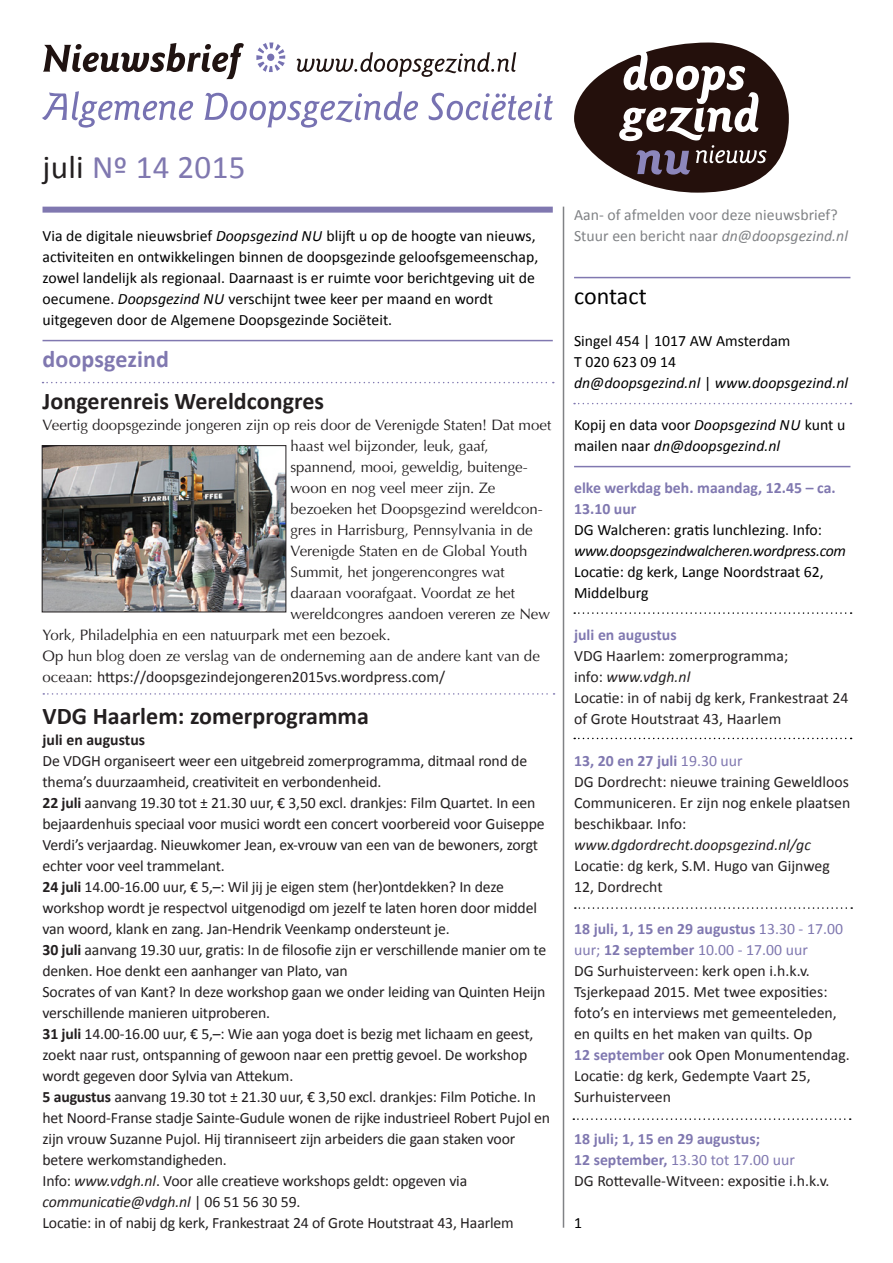
<style>
.page{position:relative;width:893px;height:1263px;background:#fff}
.page>*{position:absolute;margin:0;border:0;box-sizing:border-box;transform-origin:0 0}
.t1{font:33px "Calibri";letter-spacing:.01em;color:#8078b0}
.kopje{font:700 24px "Calibri";color:#231f20}
.plat{font:700 24px "Calibri";color:#231f20}
.kopje_vet{font:700 24px "Calibri";letter-spacing:.005em;color:#8078b0}
.kopje-2{font:24px "Calibri";letter-spacing:-.005em;color:#000}
.plat-2{font:15.75px/21px "Calibri";letter-spacing:-.01em;color:#231f20}
.kopje-3{font:15.75px/21px "Calibri";color:#000}
.plat-3{font:700 15.75px/21px "Calibri";color:#8078b0}
.plat-4{font:15.75px/21px "Calibri";color:#000}
.plat-5{font:italic 15.75px "Calibri";color:#231f20}
.plat-6{font:italic 15.75px/21px "Calibri";letter-spacing:-.02em;color:#000}
.plat_grijs{font:15.75px "Calibri";color:#808285}
.plat-7{font:italic 15.75px "Calibri";color:#000}
.plat-8{font:15.75px "Calibri";color:#8078b0}
.plat-9{font:700 15.75px "Calibri";color:#231f20}
.plat-10{font:15px "Optima LT";letter-spacing:-.005em;color:#231f20}
.s1{color:#231f20}
.s2{font-style:italic}
.s3{font-family:"Optima LT";font-size:15px}
.s4{font-weight:700}
.s5{font-style:normal}
.s6{font-weight:400}
.s7{font-weight:700;color:#8078b0}
</style>
<div class="page">
<div style="left:43px;top:207px;width:510px;height:6px;background:#8078b0"></div>
<hr style="left:574px;top:277px;width:276px;height:1px;background:#8078b0">
<svg style="left:574px;top:403px;width:277px;height:1px"></svg>
<hr style="left:574px;top:466px;width:276px;height:1px;background:#8078b0">
<hr style="left:43px;top:340px;width:510px;height:1px;background:#8078b0">
<svg style="left:43px;top:382px;width:511px;height:1px"></svg>
<hr style="left:563px;top:207px;width:1px;height:1021px;background:#808285">
<svg style="left:574px;top:43px;width:215px;height:150px"></svg>
<svg style="left:43px;top:43px;width:201px;height:36px"></svg>
<svg style="left:42px;top:91px;width:151px;height:37px"></svg>
<svg style="left:204px;top:91px;width:214px;height:37px"></svg>
<svg style="left:429px;top:93px;width:124px;height:27px"></svg>
<svg style="left:296px;top:52px;width:220px;height:25px"></svg>
<svg style="left:256px;top:43px;width:29px;height:29px"></svg>
<svg style="left:574px;top:612px;width:278px;height:2px"></svg>
<svg style="left:574px;top:738px;width:278px;height:1px"></svg>
<svg style="left:575px;top:907px;width:277px;height:2px"></svg>
<svg style="left:573px;top:1118px;width:278px;height:2px"></svg>
<svg style="left:43px;top:693px;width:512px;height:2px"></svg>
<img style="left:44px;top:447px;width:240px;height:163px">
<div style="left:42px;top:445px;width:244px;height:167px;border:1px solid #231f20"></div>
<p class="t1" style="left:43px;top:146px;width:204px"><span class="s1">juli</span> Nº 14 2015</p>
<p class="kopje-3" style="left:43px;top:225px;width:497px">Via de digitale nieuwsbrief <span class="s2">Doopsgezind NU</span> blijft u op de hoogte van nieuws, activiteiten en ontwikkelingen binnen de doopsgezinde geloofsgemeenschap, zowel landelijk als regionaal. Daarnaast is er ruimte voor berichtgeving uit de oecumene. <span class="s2">Doopsgezind NU</span> verschijnt twee keer per maand en wordt uitgegeven door de Algemene Doopsgezinde Sociëteit.</p>
<p class="kopje_vet" style="left:43px;top:343px;width:128px">doopsgezind</p>
<p class="kopje" style="left:43px;top:385px;width:283px">Jongerenreis Wereldcongres</p>
<p class="plat-10" style="left:43px;top:416px;width:510px">Veertig doopsgezinde jongeren zijn op reis door de Verenigde Staten! Dat moet</p>
<p class="plat-10" style="left:291px;top:437px;width:200px">haast wel bijzonder, leuk, gaaf,</p>
<p class="plat-10" style="left:291px;top:458px;width:239px">spannend, mooi, geweldig, buitenge-</p>
<p class="plat-10" style="left:291px;top:479px;width:206px">woon en nog veel meer zijn. Ze</p>
<p class="plat-10" style="left:291px;top:500px;width:254px">bezoeken het Doopsgezind wereldcon-</p>
<p class="plat-10" style="left:291px;top:521px;width:244px">gres in Harrisburg, Pennsylvania in de</p>
<p class="plat-10" style="left:291px;top:542px;width:238px">Verenigde Staten en de Global Youth</p>
<p class="plat-10" style="left:291px;top:563px;width:216px">Summit, het jongerencongres wat</p>
<p class="plat-10" style="left:291px;top:584px;width:226px">daaraan voorafgaat. Voordat ze het</p>
<p class="plat-10" style="left:291px;top:605px;width:261px">wereldcongres aandoen vereren ze New</p>
<p class="plat-10" style="left:43px;top:626px;width:349px">York, Philadelphia en een natuurpark met een bezoek.</p>
<p class="plat-10" style="left:43px;top:647px;width:499px">Op hun blog doen ze verslag van de onderneming aan de andere kant van de</p>
<p class="plat-2" style="left:43px;top:666px;width:404px"><span class="s3">oceaan:</span> https://doopsgezindejongeren2015vs.wordpress.com/</p>
<p class="plat" style="left:43px;top:700px;width:328px">VDG Haarlem: zomerprogramma</p>
<p class="plat-9" style="left:43px;top:729px;width:104px">juli en augustus</p>
<p class="plat-2" style="left:43px;top:750px;width:486px">De VDGH organiseert weer een uitgebreid zomerprogramma, ditmaal rond de thema’s duurzaamheid, creativiteit en verbondenheid.</p>
<p class="plat-2" style="left:43px;top:792px;width:504px"><span class="s4">22 juli</span> aanvang 19.30 tot ± 21.30 uur, € 3,50 excl. drankjes: Film Quartet. In een bejaardenhuis speciaal voor musici wordt een concert voorbereid voor Guiseppe Verdi’s verjaardag. Nieuwkomer Jean, ex-vrouw van een van de bewoners, zorgt echter voor veel trammelant.</p>
<p class="plat-2" style="left:43px;top:876px;width:496px"><span class="s4">24 juli</span> 14.00-16.00 uur, € 5,–: Wil jij je eigen stem (her)ontdekken? In deze workshop wordt je respectvol uitgenodigd om jezelf te laten horen door middel van woord, klank en zang. Jan-Hendrik Veenkamp ondersteunt je.</p>
<p class="plat-2" style="left:43px;top:939px;width:505px"><span class="s4">30 juli</span> aanvang 19.30 uur, gratis: In de filosofie zijn er verschillende manier om te denken. Hoe denkt een aanhanger van Plato, van</p>
<p class="plat-2" style="left:43px;top:981px;width:504px">Socrates of van Kant? In deze workshop gaan we onder leiding van Quinten Heijn verschillende manieren uitproberen.</p>
<p class="plat-2" style="left:43px;top:1023px;width:492px"><span class="s4">31 juli</span> 14.00-16.00 uur, € 5,–: Wie aan yoga doet is bezig met lichaam en geest, zoekt naar rust, ontspanning of gewoon naar een prettig gevoel. De workshop wordt gegeven door Sylvia van Attekum.</p>
<p class="plat-2" style="left:43px;top:1086px;width:509px"><span class="s4">5 augustus</span> aanvang 19.30 tot ± 21.30 uur, € 3,50 excl. drankjes: Film Potiche. In het Noord-Franse stadje Sainte-Gudule wonen de rijke industrieel Robert Pujol en zijn vrouw Suzanne Pujol. Hij tiranniseert zijn arbeiders die gaan staken voor betere werkomstandigheden.</p>
<p class="plat-2" style="left:43px;top:1170px;width:426px">Info: <span class="s2">www.vdgh.nl</span>. Voor alle creatieve workshops geldt: opgeven via</p>
<p class="plat-5" style="left:43px;top:1191px;width:259px">communicatie@vdgh.nl <span class="s5">| 06 51 56 30 59.</span></p>
<p class="plat-2" style="left:43px;top:1212px;width:473px">Locatie: in of nabij dg kerk, Frankestraat 24 of Grote Houtstraat 43, Haarlem</p>
<p class="plat_grijs" style="left:574px;top:204px;width:265px">Aan- of afmelden voor deze nieuwsbrief?</p>
<p class="plat_grijs" style="left:574px;top:225px;width:275px">Stuur een bericht naar <span class="s2">dn@doopsgezind.nl</span></p>
<p class="kopje-2" style="left:574px;top:280px;width:74px">contact</p>
<p class="plat-4" style="left:574px;top:330px;width:218px">Singel 454 | 1017 AW Amsterdam</p>
<p class="plat-4" style="left:574px;top:351px;width:104px">T 020 623 09 14</p>
<p class="plat-7" style="left:574px;top:372px;width:275px">dn@doopsgezind.nl <span class="s5">|</span> www.doopsgezind.nl</p>
<p class="plat-4" style="left:574px;top:414px;width:273px">Kopij en data voor <span class="s2">Doopsgezind NU</span> kunt u mailen naar <span class="s2">dn@doopsgezind.nl</span></p>
<p class="plat-3" style="left:574px;top:477px;width:263px">elke werkdag beh. maandag, 12.45 – ca.<br>13.10 uur</p>
<p class="plat-6" style="left:574px;top:518px;width:273px"><span class="s5">DG Walcheren: gratis lunchlezing. Info: </span>www.doopsgezindwalcheren.wordpress.com</p>
<p class="plat-4" style="left:574px;top:561px;width:251px">Locatie: dg kerk, Lange Noordstraat 62,<br>Middelburg</p>
<p class="plat-3" style="left:574px;top:624px;width:104px">juli en augustus</p>
<p class="plat-2" style="left:574px;top:645px;width:216px">VDG Haarlem: zomerprogramma;</p>
<p class="plat-5" style="left:574px;top:666px;width:118px"><span class="s5">info:</span> www.vdgh.nl</p>
<p class="plat-2" style="left:574px;top:687px;width:276px">Locatie: in of nabij dg kerk, Frankestraat 24 of Grote Houtstraat 43, Haarlem</p>
<p class="plat-3" style="left:574px;top:750px;width:170px">13, 20 en 27 juli <span class="s6">19.30 uur</span></p>
<p class="plat-2" style="left:574px;top:771px;width:278px;text-align:justify">DG Dordrecht: nieuwe training Geweldloos Communiceren. Er zijn nog enkele plaatsen beschikbaar. Info:</p>
<p class="plat-5" style="left:574px;top:834px;width:238px">www.dgdordrecht.doopsgezind.nl/gc</p>
<p class="plat-2" style="left:574px;top:855px;width:257px">Locatie: dg kerk, S.M. Hugo van Gijnweg<br>12, Dordrecht</p>
<p class="plat-3" style="left:574px;top:918px;width:271px">18 juli, 1, 15 en 29 augustus <span class="s6">13.30 - 17.00 uur;</span> 12 september <span class="s6">10.00 - 17.00 uur</span></p>
<p class="plat-2" style="left:574px;top:960px;width:264px">DG Surhuisterveen: kerk open i.h.k.v.<br>Tsjerkepaad 2015. Met twee exposities: foto’s en interviews met gemeenteleden, en quilts en het maken van quilts. Op</p>
<p class="plat-2" style="left:574px;top:1044px;width:277px"><span class="s7">12 september</span> ook Open Monumentendag.</p>
<p class="plat-2" style="left:574px;top:1065px;width:238px">Locatie: dg kerk, Gedempte Vaart 25,<br>Surhuisterveen</p>
<p class="plat-3" style="left:574px;top:1128px;width:188px">18 juli; 1, 15 en 29 augustus;</p>
<p class="plat-8" style="left:574px;top:1149px;width:222px"><span class="s4">12 september,</span> 13.30 tot 17.00 uur</p>
<p class="plat-2" style="left:574px;top:1170px;width:257px">DG Rottevalle-Witveen: expositie i.h.k.v.</p>
<p class="plat-4" style="left:574px;top:1212px;width:9px">1</p>
</div>
